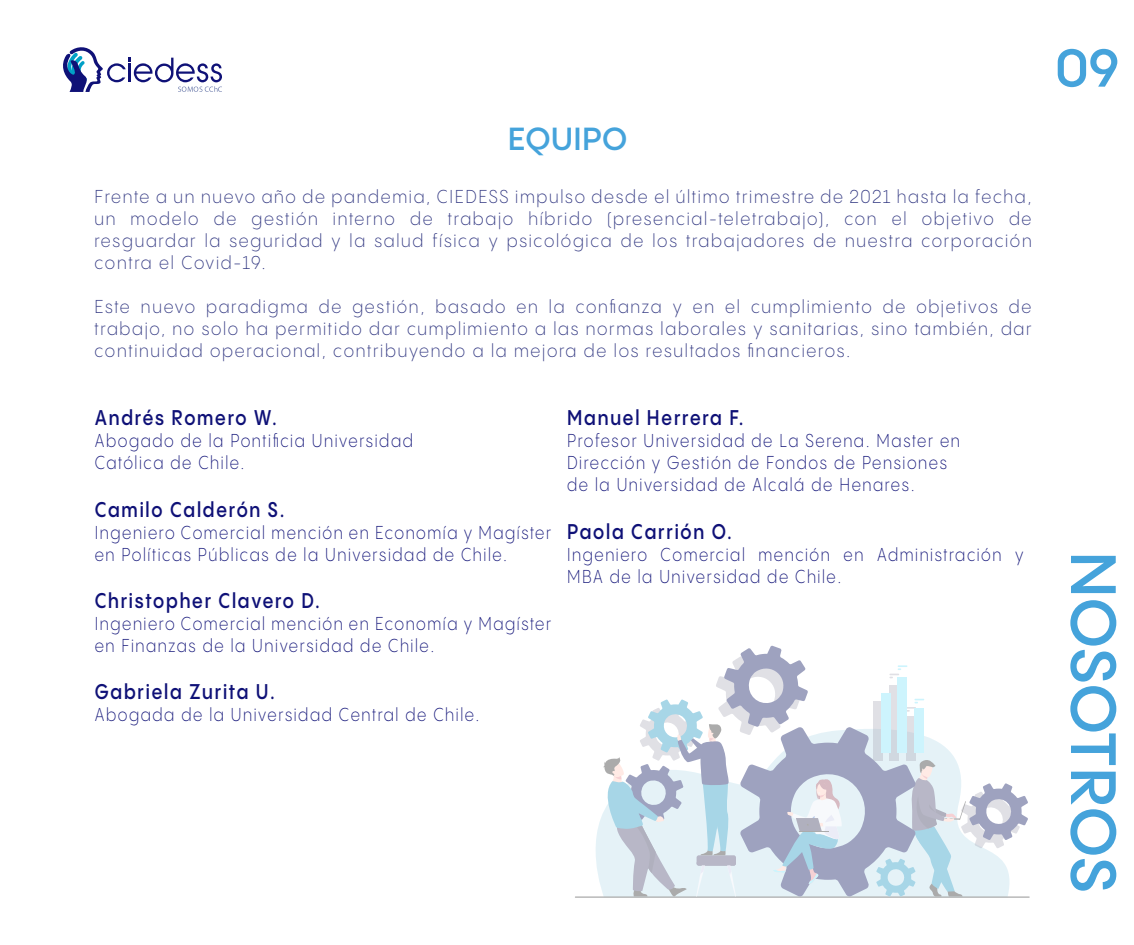
<style>
.page{position:relative;width:1134px;height:945px;background:#fff}
.page>*{position:absolute;margin:0;border:0;box-sizing:border-box;transform-origin:0 0}
.t1{font:600 63px "PP Pangram Sans";color:#45a3db}
.t2{font:600 52.5px "PP Pangram Sans";color:#45a3db}
.t3{font:600 31.5px "PP Pangram Sans";letter-spacing:.01em;color:#45a3db}
.t4{font:600 21px "PP Pangram Sans";letter-spacing:.1em;color:#0f1177;scale:.85 1}
.t5{font:300 18.38px/22.1px "PP Pangram Sans";letter-spacing:.1em;color:#2f3580;text-align:justify;scale:.91 1}
.t6{font:300 18.38px/22.1px "PP Pangram Sans";letter-spacing:.1em;color:#0f1177;scale:.85 1}
</style>
<div class="page">
<hr style="left:575px;top:896px;width:455px;height:2px;background:#2c2c2c">
<svg style="left:600px;top:646px;width:428px;height:251px"></svg>
<svg style="left:63px;top:47px;width:159px;height:45px"></svg>
<h3 class="t3" style="left:508px;top:119px;width:121px">EQUIPO</h3>
<p class="t5" style="left:94px;top:185px;width:1031px">Frente a un nuevo año de pandemia, CIEDESS impulso desde el último trimestre de 2021 hasta la fecha, un modelo de gestión interno de trabajo híbrido (presencial-teletrabajo), con el objetivo de resguardar la seguridad y la salud física y psicológica de los trabajadores de nuestra corporación contra el Covid-19.</p>
<p class="t5" style="left:94px;top:295px;width:1031px">Este nuevo paradigma de gestión, basado en la confianza y en el cumplimiento de objetivos de trabajo, no solo ha permitido dar cumplimiento a las normas laborales y sanitarias, sino también, dar continuidad operacional, contribuyendo a la mejora de los resultados financieros.</p>
<p class="t4" style="left:95px;top:405px;width:216px">Andrés Romero W.</p>
<p class="t6" style="left:95px;top:430px;width:376px">Abogado de la Pontificia Universidad<br>Católica de Chile.</p>
<p class="t4" style="left:95px;top:496px;width:225px">Camilo Calderón S.</p>
<p class="t6" style="left:95px;top:521px;width:539px">Ingeniero Comercial mención en Economía y Magíster en Políticas Públicas de la Universidad de Chile.</p>
<p class="t4" style="left:95px;top:587px;width:267px">Christopher Clavero D.</p>
<p class="t6" style="left:95px;top:612px;width:539px">Ingeniero Comercial mención en Economía y Magíster en Finanzas de la Universidad de Chile.</p>
<p class="t4" style="left:95px;top:679px;width:214px">Gabriela Zurita U.</p>
<p class="t6" style="left:95px;top:704px;width:454px">Abogada de la Universidad Central de Chile.</p>
<p class="t4" style="left:567px;top:405px;width:209px">Manuel Herrera F.</p>
<p class="t6" style="left:567px;top:430px;width:464px">Profesor Universidad de La Serena. Master en<br>Dirección y Gestión de Fondos de Pensiones de la Universidad de Alcalá de Henares.</p>
<p class="t4" style="left:567px;top:518px;width:195px">Paola Carrión O.</p>
<p class="t6" style="left:567px;top:543px;width:539px">Ingeniero Comercial mención en Administración y<br>MBA de la Universidad de Chile.</p>
<h2 class="t2" style="left:1055px;top:35px;width:66px">09</h2>
<h1 class="t1" style="left:1133px;top:551px;width:343px;rotate:90deg">NOSOTROS</h1>
</div>
